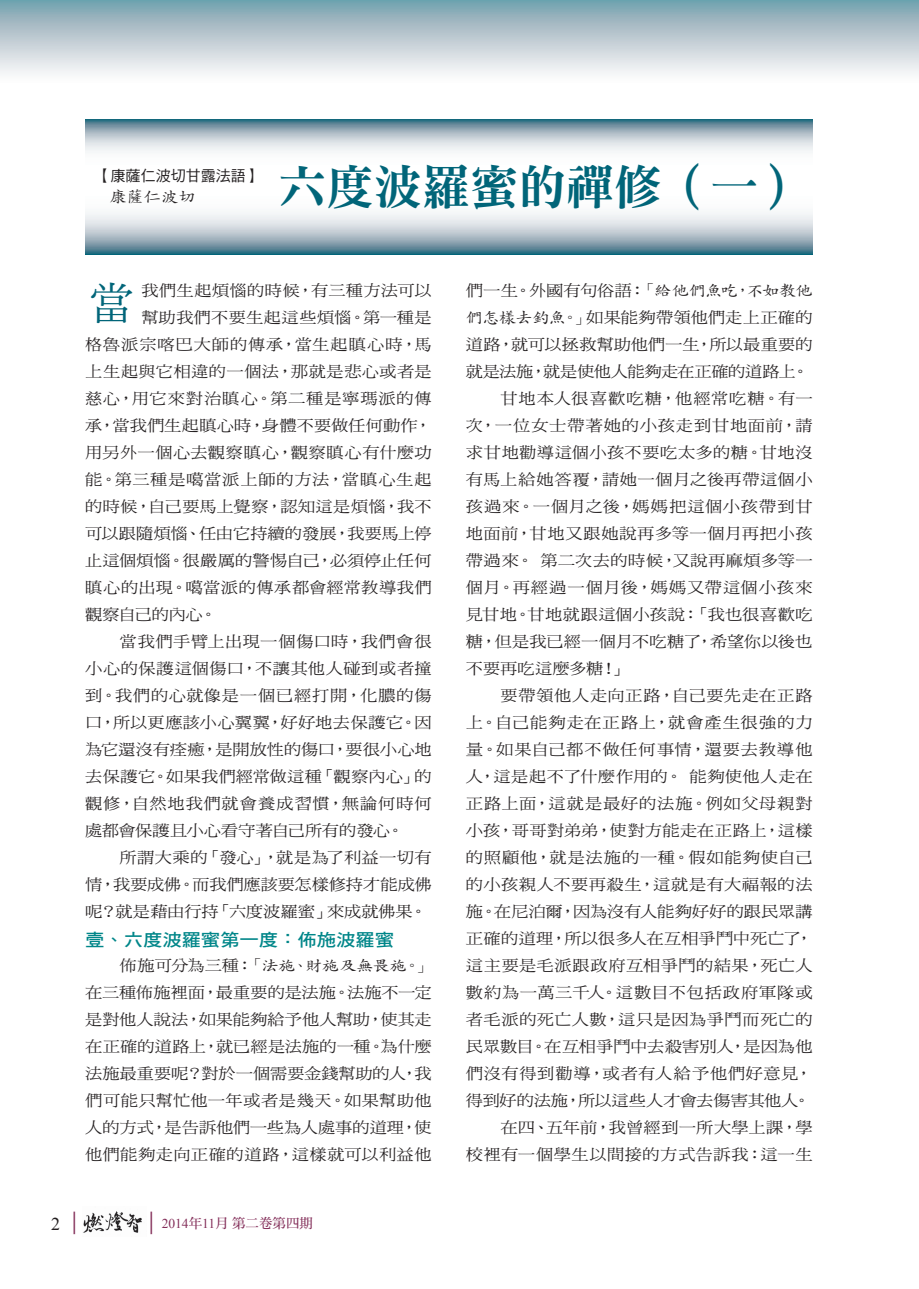
<style>
.page{position:relative;width:919px;height:1289px;background:#fff}
.page>*{position:absolute;margin:0;border:0;box-sizing:border-box;transform-origin:0 0}
.章標大標{font:48px "DF Ming Std W9";color:#016579}
.內文-首行大字{font:44.25px "DF Ming Std W5";color:#016579}
.書眉{font:22.5px "DF Ming Std W7";color:#832e59}
.頁碼{font:18px "Times New Roman";color:#231f20}
.內文小標{font:17.55px "DF Hei Std W7";letter-spacing:-.01em;color:#008689;scale:1.11 1}
.內文{font:15.6px/27px "DF Ming Std W5";letter-spacing:.005em;color:#231f20;text-align:justify;scale:1.11 1}
.內文-首行大字-2{font:15.6px "DF Ming Std W5";letter-spacing:.02em;color:#231f20;scale:1.11 1}
.內文-首行大字-3{font:15.6px "DF Ming Std W5";letter-spacing:.05em;color:#231f20;scale:1.11 1}
.內文-2{font:15.6px/27px "DF Ming Std W5";letter-spacing:.025em;color:#231f20;text-align:right;scale:1.11 1}
.內文-首行大字-4{font:15.6px "DF Ming Std W5";letter-spacing:-.005em;color:#231f20;scale:1.11 1}
.內文-首行大字-5{font:15.6px "DF Ming Std W5";color:#231f20;scale:1.11 1}
.內文-首行大字-6{font:15.6px "DF Ming Std W5";letter-spacing:.045em;color:#231f20;scale:1.11 1}
.內文-首行大字-7{font:15.6px "DF Ming Std W5";letter-spacing:-.025em;color:#231f20;scale:1.11 1}
.章標人名{font:15.6px "DF Kai Shu Std W5";color:#231f20;scale:1.11 1}
.章標{font:15px "DF Hei Std W5";color:#231f20}
.t1{font:13.5px "DF Ming Std W7";color:#832e59}
.s1{font-family:"DF Kai Shu Std W5"}
.s2{font-family:"Times New Roman"}
</style>
<div class="page">
<img style="left:83px;top:1211px;width:59px;height:22px">
<svg style="left:85px;top:119px;width:727px;height:135px"></svg>
<svg style="left:0;top:0;width:918px;height:74px;background:#b8cad1"></svg>
<p class="章標" style="left:96px;top:168px;width:166px">【康薩仁波切甘露法語】</p>
<p class="章標人名" style="left:109px;top:188px;width:79px">康薩仁波切</p>
<p class="章標大標" style="left:278px;top:161px;width:530px">六度波羅蜜的禪修（一）</p>
<p class="內文-首行大字" style="left:89px;top:279px;width:46px">當</p>
<p class="內文-首行大字-2" style="left:141px;top:281px;width:263px">我們生起煩惱的時候，有三種方法可以</p>
<p class="內文-首行大字-2" style="left:141px;top:308px;width:263px">幫助我們不要生起這些煩惱。第一種是</p>
<p class="內文-首行大字-3" style="left:85px;top:335px;width:314px">格魯派宗喀巴大師的傳承，當生起瞋心時，馬</p>
<p class="內文-首行大字-2" style="left:85px;top:362px;width:314px">上生起與它相違的一個法，那就是悲心或者是</p>
<p class="內文-首行大字-3" style="left:85px;top:389px;width:314px">慈心，用它來對治瞋心。第二種是寧瑪派的傳</p>
<p class="內文-首行大字-2" style="left:85px;top:416px;width:314px">承，當我們生起瞋心時，身體不要做任何動作，</p>
<p class="內文-首行大字-2" style="left:85px;top:443px;width:314px">用另外一個心去觀察瞋心，觀察瞋心有什麼功</p>
<p class="內文-首行大字-6" style="left:85px;top:470px;width:314px">能。第三種是噶當派上師的方法，當瞋心生起</p>
<p class="內文-首行大字-2" style="left:85px;top:497px;width:314px">的時候，自己要馬上覺察，認知這是煩惱，我不</p>
<p class="內文-首行大字-4" style="left:85px;top:524px;width:314px">可以跟隨煩惱、任由它持續的發展，我要馬上停</p>
<p class="內文-首行大字-5" style="left:85px;top:551px;width:314px">止這個煩惱。很嚴厲的警惕自己，必須停止任何</p>
<p class="內文-首行大字-2" style="left:85px;top:578px;width:314px">瞋心的出現。噶當派的傳承都會經常教導我們</p>
<p class="內文-首行大字-7" style="left:85px;top:605px;width:120px">觀察自己的內心。</p>
<p class="內文" style="left:85px;top:627px;width:314px;text-indent:34px">當我們手臂上出現一個傷口時，我們會很小心的保護這個傷口，不讓其他人碰到或者撞到。我們的心就像是一個已經打開，化膿的傷口，所以更應該小心翼翼，好好地去保護它。因為它還沒有痊癒，是開放性的傷口，要很小心地去保護它。如果我們經常做這種「觀察內心」的觀修，自然地我們就會養成習慣，無論何時何處都會保護且小心看守著自己所有的發心。</p>
<p class="內文" style="left:85px;top:843px;width:314px;text-indent:34px">所謂大乘的「發心」，就是為了利益一切有情，我要成佛。而我們應該要怎樣修持才能成佛呢？就是藉由行持「六度波羅蜜」來成就佛果。</p>
<p class="內文小標" style="left:85px;top:930px;width:280px">壹、六度波羅蜜第一度：佈施波羅蜜</p>
<p class="內文" style="left:85px;top:951px;width:314px;text-indent:34px">佈施可分為三種：<span class="s1">「法施、財施及無畏施。」</span>在三種佈施裡面，最重要的是法施。法施不一定是對他人說法，如果能夠給予他人幫助，使其走在正確的道路上，就已經是法施的一種。為什麼法施最重要呢？對於一個需要金錢幫助的人，我們可能只幫忙他一年或者是幾天。如果幫助他人的方式，是告訴他們一些為人處事的道理，使他們能夠走向正確的道路，這樣就可以利益他</p>
<p class="頁碼" style="left:51px;top:1212px;width:10px">2</p>
<p class="書眉" style="left:63px;top:1210px;width:24px">｜</p>
<p class="書眉" style="left:140px;top:1210px;width:24px">｜</p>
<p class="t1" style="left:162px;top:1215px;width:153px"><span class="s2">2014</span>年<span class="s2">11</span>月第二卷第四期</p>
<p class="內文" style="left:466px;top:276px;width:314px">們一生。外國有句俗語：<span class="s1">「給他們魚吃，不如教他們怎樣去釣魚。」</span>如果能夠帶領他們走上正確的道路，就可以拯救幫助他們一生，所以最重要的就是法施，就是使他人能夠走在正確的道路上。</p>
<p class="內文" style="left:466px;top:384px;width:314px;text-indent:34px">甘地本人很喜歡吃糖，他經常吃糖。有一次，一位女士帶著她的小孩走到甘地面前，請求甘地勸導這個小孩不要吃太多的糖。甘地沒有馬上給她答覆，請她一個月之後再帶這個小孩過來。一個月之後，媽媽把這個小孩帶到甘地面前，甘地又跟她說再多等一個月再把小孩帶過來。第二次去的時候，又說再麻煩多等一個月。再經過一個月後，媽媽又帶這個小孩來見甘地。甘地就跟這個小孩說：「我也很喜歡吃糖，但是我已經一個月不吃糖了，希望你以後也不要再吃這麼多糖！」</p>
<p class="內文" style="left:466px;top:681px;width:314px;text-indent:34px">要帶領他人走向正路，自己要先走在正路上。自己能夠走在正路上，就會產生很強的力量。如果自己都不做任何事情，還要去教導他人，這是起不了什麼作用的。能夠使他人走在正路上面，這就是最好的法施。例如父母親對小孩，哥哥對弟弟，使對方能走在正路上，這樣的照顧他，就是法施的一種。假如能夠使自己的小孩親人不要再殺生，這就是有大福報的法施。在尼泊爾，因為沒有人能夠好好的跟民眾講正確的道理，所以很多人在互相爭鬥中死亡了，這主要是毛派跟政府互相爭鬥的結果，死亡人數約為一萬三千人。這數目不包括政府軍隊或者毛派的死亡人數，這只是因為爭鬥而死亡的民眾數目。在互相爭鬥中去殺害別人，是因為他們沒有得到勸導，或者有人給予他們好意見，得到好的法施，所以這些人才會去傷害其他人。</p>
<p class="內文-2" style="left:466px;top:1113px;width:314px">在四、五年前，我曾經到一所大學上課，學<br>校裡有一個學生以間接的方式告訴我：這一生</p>
</div>
